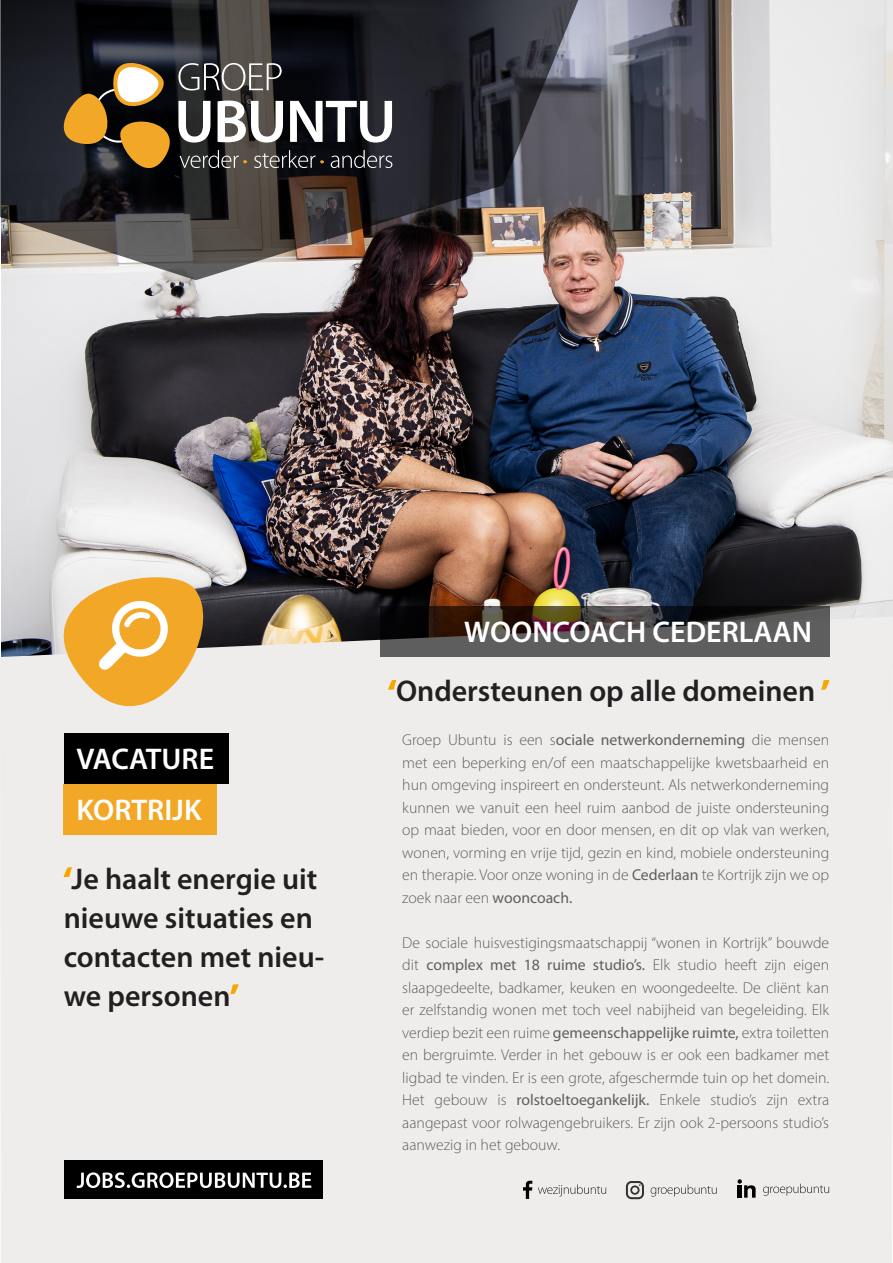
<style>
.page{position:relative;width:893px;height:1263px;background:#fff}
.page>*{position:absolute;margin:0;border:0;box-sizing:border-box;transform-origin:0 0}
.t1{font:600 30px/39px "Myriad Pro";color:#231f20}
.t2{font:600 30px "Myriad Pro";color:#fff}
.t3{font:300 15.75px/22.5px "Myriad Pro";color:#231f20;text-align:justify}
.s1{font-weight:700;color:#f5a800}
.s2{font-weight:400}
</style>
<div class="page">
<img style="left:1px;top:0;width:892px;height:617px">
<div style="left:0;top:617px;width:893px;height:646px;background:#eeedeb"></div>
<svg style="left:0;top:0;width:578px;height:280px;background:#464244"></svg>
<svg style="left:62px;top:59px;width:330px;height:110px;background:#5c5449"></svg>
<div style="left:64px;top:784px;width:153px;height:51px;background:#f3a727"></div>
<div style="left:64px;top:733px;width:164px;height:51px;background:#000001"></div>
<svg style="left:59px;top:568px;width:149px;height:162px;background:#edc786"></svg>
<svg style="left:380px;top:606px;width:449px;height:51px;background:#4a4442"></svg>
<div style="left:64px;top:1160px;width:258px;height:39px;background:#000001"></div>
<svg style="left:538px;top:1184px;width:68px;height:12px"></svg>
<svg style="left:523px;top:1181px;width:9px;height:18px"></svg>
<svg style="left:626px;top:1181px;width:18px;height:18px"></svg>
<svg style="left:651px;top:1184px;width:66px;height:12px"></svg>
<svg style="left:737px;top:1179px;width:19px;height:19px"></svg>
<svg style="left:763px;top:1184px;width:66px;height:12px"></svg>
<svg style="left:77px;top:1172px;width:234px;height:16px"></svg>
<p class="t2" style="left:77px;top:740px;width:139px">VACATURE</p>
<p class="t2" style="left:77px;top:791px;width:126px">KORTRIJK</p>
<p class="t1" style="left:64px;top:858px;width:262px"><span class="s1">‘</span>Je haalt energie uit nieuwe situaties en contacten met nieu&shy;we personen<span class="s1">’</span></p>
<p class="t2" style="left:464px;top:613px;width:349px">WOONCOACH CEDERLAAN</p>
<p class="t1" style="left:388px;top:671px;width:442px"><span class="s1">‘</span>Ondersteunen op alle domeinen <span class="s1">’</span></p>
<p class="t3" style="left:402px;top:729px;width:428px">Groep Ubuntu is een s<span class="s2">ociale netwerkonderneming</span> die mensen met een beperking en/of een maatschappelijke kwetsbaarheid en hun omgeving inspireert en ondersteunt. Als netwerkonderneming kunnen we vanuit een heel ruim aanbod de juiste ondersteuning op maat bieden, voor en door mensen, en dit op vlak van werken, wonen, vorming en vrije tijd, gezin en kind, mobiele ondersteuning en therapie. Voor onze woning in de <span class="s2">Cederlaan</span> te Kortrijk zijn we op zoek naar een <span class="s2">wooncoach.</span></p>
<p class="t3" style="left:402px;top:931px;width:428px">De sociale huisvestigingsmaatschappij “wonen in Kortrijk” bouwde dit <span class="s2">complex met 18 ruime studio’s.</span> Elk studio heeft zijn eigen slaapgedeelte, badkamer, keuken en woongedeelte. De cliënt kan er zelfstandig wonen met toch veel nabijheid van begeleiding. Elk verdiep bezit een ruime <span class="s2">gemeenschappelijke ruimte,</span> extra toiletten en bergruimte. Verder in het gebouw is er ook een badkamer met ligbad te vinden. Er is een grote, afgeschermde tuin op het domein.<br>Het gebouw is <span class="s2">rolstoeltoegankelijk.</span> Enkele studio’s zijn extra aangepast voor rolwagengebruikers. Er zijn ook 2-persoons studio’s aanwezig in het gebouw.</p>
</div>
